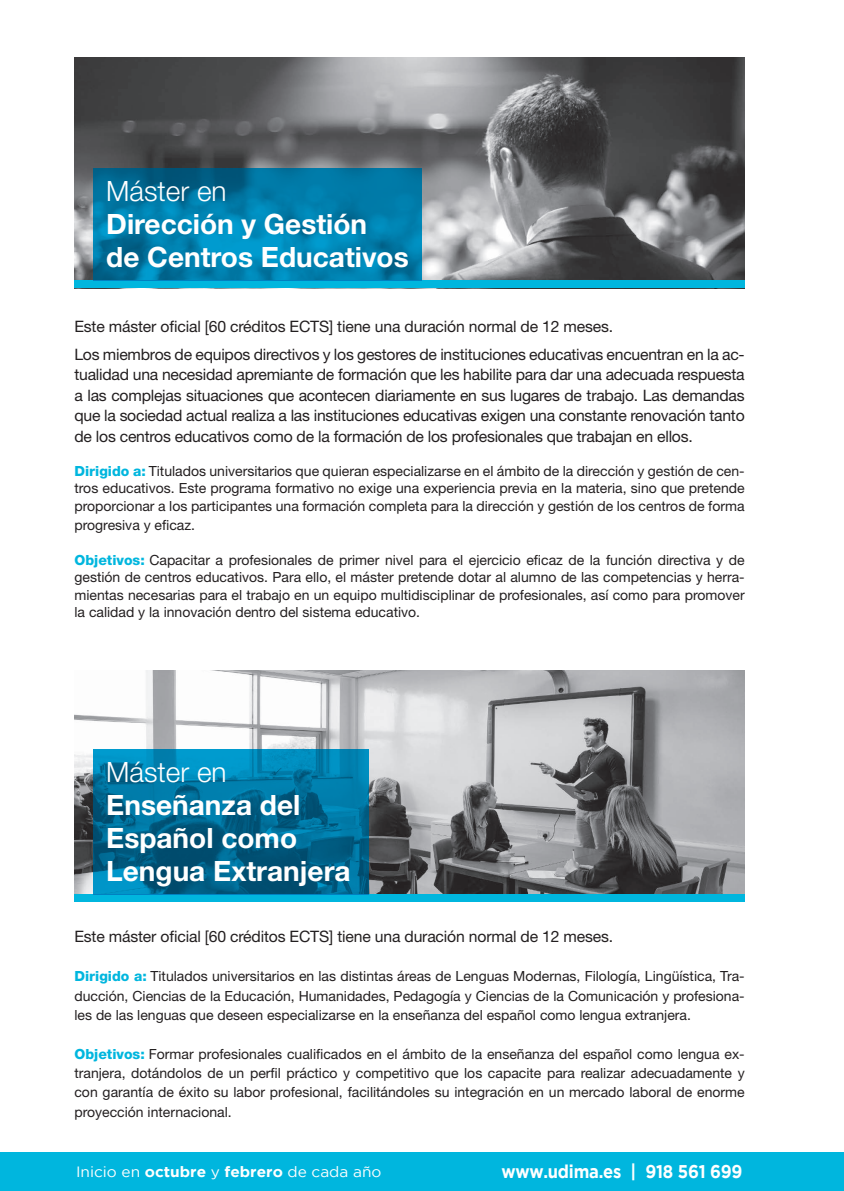
<style>
.page{position:relative;width:844px;height:1191px;background:#fff}
.page>*{position:absolute;margin:0;border:0;box-sizing:border-box;transform-origin:0 0}
.t1{font:700 28px/33.1px "Helvetica Neue LT Std";color:#fff}
.t2{font:700 18.38px "Gotham";letter-spacing:-.015em;color:#fff;scale:.9 1}
.t3{font:15.75px/20.5px "Helvetica Neue LT Std";letter-spacing:-.01em;color:#231f20;text-align:justify}
.t4{font:14.88px "Gotham";color:#fff;scale:1.04 1}
.t5{font:14px/19.2px "Helvetica Neue LT Std";color:#231f20;text-align:justify}
.s1{font-weight:300}
.s2{font-weight:800;color:#00b6de}
.s3{font-weight:700}
</style>
<div class="page">
<img style="left:74px;top:671px;width:670px;height:223px">
<div style="left:74px;top:894px;width:670px;height:8px;background:#00b6de"></div>
<div style="left:0;top:1152px;width:843px;height:39px;background:#00b6de"></div>
<svg style="left:94px;top:749px;width:275px;height:145px;background:#006d97"></svg>
<img style="left:74px;top:57px;width:670px;height:224px">
<div style="left:74px;top:281px;width:670px;height:7px;background:#00b6de"></div>
<svg style="left:94px;top:168px;width:328px;height:113px;background:#007ba8"></svg>
<p class="t1" style="left:106px;top:173px;width:304px"><span class="s1">Máster en<br></span>Dirección y Gestión<br>de Centros Educativos</p>
<p class="t3" style="left:74px;top:316px;width:540px">Este máster oficial [60 créditos ECTS] tiene una duración normal de 12 meses.</p>
<p class="t3" style="left:74px;top:344px;width:671px">Los miembros de equipos directivos y los gestores de instituciones educativas encuentran en la ac&shy;tualidad una necesidad apremiante de formación que les habilite para dar una adecuada respuesta a las complejas situaciones que acontecen diariamente en sus lugares de trabajo. Las demandas que la sociedad actual realiza a las instituciones educativas exigen una constante renovación tanto de los centros educativos como de la formación de los profesionales que trabajan en ellos.</p>
<p class="t5" style="left:74px;top:462px;width:671px;line-height:17.3px"><span class="s2">Dirigido a:</span> Titulados universitarios que quieran especializarse en el ámbito de la dirección y gestión de cen&shy;tros educativos. Este programa formativo no exige una experiencia previa en la materia, sino que pretende proporcionar a los participantes una formación completa para la dirección y gestión de los centros de forma</p>
<p class="t5" style="left:74px;top:515px;width:122px">progresiva y eficaz.</p>
<p class="t5" style="left:74px;top:551px;width:671px;line-height:17.5px"><span class="s2">Objetivos:</span> Capacitar a profesionales de primer nivel para el ejercicio eficaz de la función directiva y de gestión de centros educativos. Para ello, el máster pretende dotar al alumno de las competencias y herra&shy;mientas necesarias para el trabajo en un equipo multidisciplinar de profesionales, así como para promover la calidad y la innovación dentro del sistema educativo.</p>
<p class="t1" style="left:106px;top:754px;width:246px"><span class="s1">Máster en<br></span>Enseñanza del<br>Español como<br>Lengua Extranjera</p>
<p class="t3" style="left:74px;top:926px;width:540px">Este máster oficial [60 créditos ECTS] tiene una duración normal de 12 meses.</p>
<p class="t5" style="left:74px;top:966px;width:671px"><span class="s2">Dirigido a:</span> Titulados universitarios en las distintas áreas de Lenguas Modernas, Filología, Lingüística, Tra&shy;ducción, Ciencias de la Educación, Humanidades, Pedagogía y Ciencias de la Comunicación y profesiona&shy;les de las lenguas que deseen especializarse en la enseñanza del español como lengua extranjera.</p>
<p class="t5" style="left:74px;top:1044px;width:671px"><span class="s2">Objetivos:</span> Formar profesionales cualificados en el ámbito de la enseñanza del español como lengua ex&shy;tranjera, dotándolos de un perfil práctico y competitivo que los capacite para realizar adecuadamente y con garantía de éxito su labor profesional, facilitándoles su integración en un mercado laboral de enorme proyección internacional.</p>
<p class="t4" style="left:76px;top:1163px;width:295px">Inicio en <span class="s3">octubre</span> y <span class="s3">febrero</span> de cada año</p>
<p class="t2" style="left:501px;top:1160px;width:269px">www.udima.es | 918 561 699</p>
</div>
